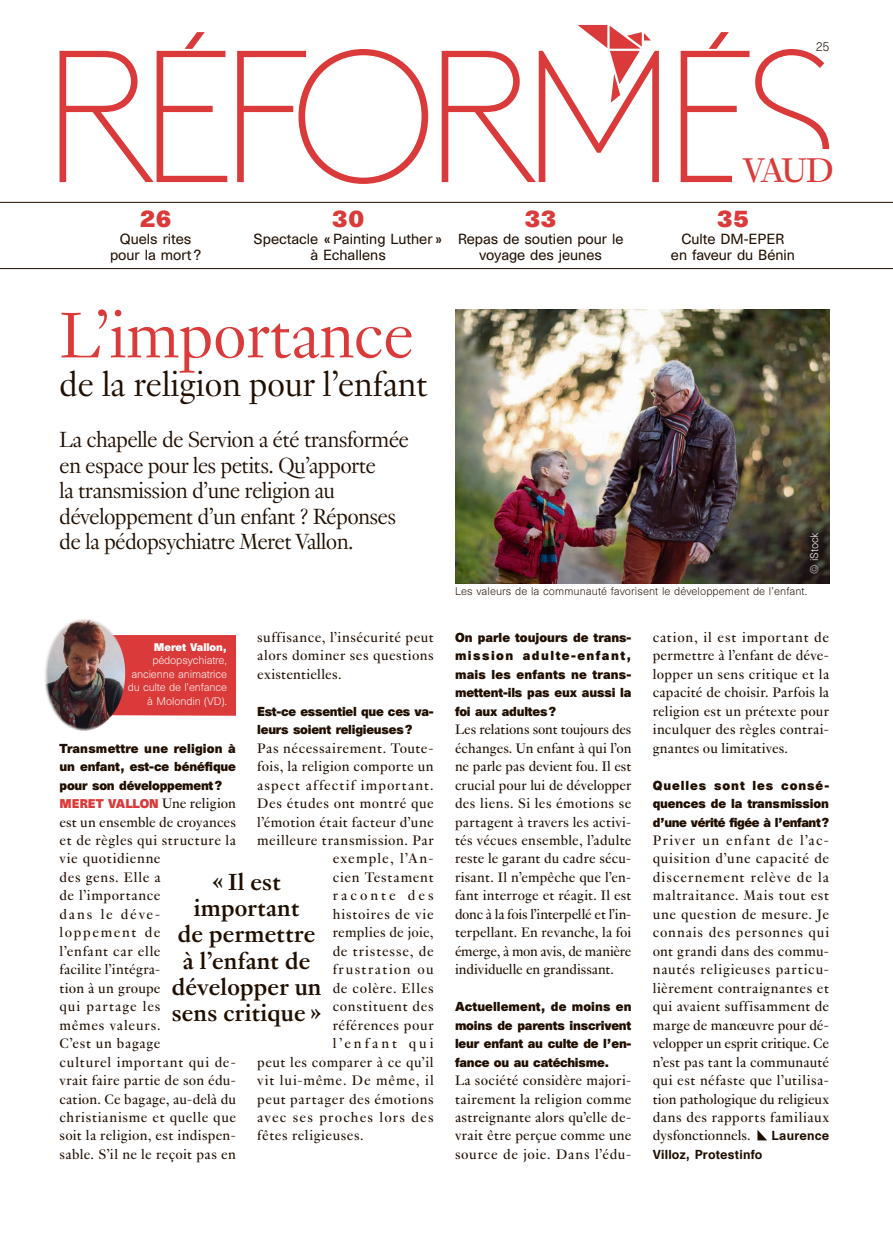
<style>
.page{position:relative;width:893px;height:1234px;background:#fff}
.page>*{position:absolute;margin:0;border:0;box-sizing:border-box;transform-origin:0 0}
.REF_Titres_indd{font:300 70.5px "Genath";letter-spacing:-.015em;color:#da3a39}
.REF_Titres_indd-2{font:300 37.5px "Genath";letter-spacing:-.015em;color:#200e00}
.t1{font:37.5px "Genath";color:#da3a39}
.REF_Exergue_indd{font:700 25.5px/26.2px "Genath";letter-spacing:.01em;color:#200e00;text-align:center}
.REF_Chapeaux_indd{font:300 24px "Genath";letter-spacing:-.03em;color:#200e00}
.REF_Texte-encadre_in{font:700 22.5px "Unica SB";letter-spacing:-.01em;color:#da3a39}
.REF_Texte_indd{font:15px/18.5px "Genath";letter-spacing:.035em;color:#200e00;text-align:justify}
.REF_Texte_indd-2{font:15px "Genath";letter-spacing:.075em;color:#200e00}
.REF_Texte_indd-3{font:15px "Genath";letter-spacing:.055em;color:#200e00}
.REF_Texte_indd-4{font:15px "Genath";letter-spacing:.015em;color:#200e00}
.REF_Texte_indd-5{font:15px "Genath";letter-spacing:.095em;color:#200e00}
.REF_Texte_indd-6{font:15px "Genath";letter-spacing:.195em;color:#200e00}
.REF_Texte_indd-7{font:15px "Genath";letter-spacing:.205em;color:#200e00}
.REF_Texte-encadre_in-2{font:13.5px/16.5px "Unica SB";color:#200e00;text-align:center}
.t2{font:700 12px/18.5px "Unica SB";letter-spacing:-.02em;color:#200e00;text-align:justify}
.REF_Texte_indd-8{font:500 12px "Unica SB";letter-spacing:.02em;color:#200e00}
.t3{font:300 12px "Unica SB";color:#200e00}
.t4{font:700 11.7px "Unica SB";letter-spacing:-.005em;color:#da3a39}
.REF_legendes_copyrig{font:300 10.2px "Unica SB";letter-spacing:-.01em;color:#fff}
.REF_legendes_copyrig-2{font:300 10.2px "Unica SB";letter-spacing:.01em;color:#200e00}
.REF_legendes_copyrig-3{font:700 10.2px "Unica SB";letter-spacing:-.01em;color:#fff}
.s1{font-family:"Genath";font-weight:400;font-size:15px;color:#200e00}
</style>
<div class="page">
<svg style="left:60px;top:32px;width:167px;height:150px"></svg>
<svg style="left:237px;top:49px;width:191px;height:135px"></svg>
<svg style="left:681px;top:32px;width:148px;height:151px"></svg>
<svg style="left:442px;top:25px;width:217px;height:157px"></svg>
<div style="left:733px;top:149px;width:101px;height:37px;background:#fff"></div>
<hr style="left:0;top:268px;width:893px;height:1px;background:#200e00">
<hr style="left:0;top:202px;width:893px;height:1px;background:#200e00">
<svg style="left:757px;top:1130px;width:10px;height:10px"></svg>
<img style="left:455px;top:309px;width:374px;height:274px">
<div style="left:125px;top:635px;width:111px;height:80px;background:#da3a39"></div>
<img style="left:45px;top:619px;width:80px;height:112px">
<p class="t3" style="left:816px;top:39px;width:15px">25</p>
<p class="REF_Texte-encadre_in" style="left:139px;top:205px;width:34px">26</p>
<p class="REF_Texte-encadre_in-2" style="left:120px;top:231px;width:73px">Quels rites</p>
<p class="REF_Texte-encadre_in-2" style="left:110px;top:247px;width:93px">pour la mort?</p>
<p class="REF_Texte-encadre_in" style="left:332px;top:205px;width:34px">30</p>
<p class="REF_Texte-encadre_in-2" style="left:254px;top:231px;width:191px">Spectacle «Painting Luther» à Echallens</p>
<p class="REF_Texte-encadre_in" style="left:524px;top:205px;width:34px">33</p>
<p class="REF_Texte-encadre_in-2" style="left:458px;top:231px;width:167px">Repas de soutien pour le voyage des jeunes</p>
<p class="t1" style="left:743px;top:144px;width:92px">VAUD</p>
<p class="REF_Texte-encadre_in" style="left:717px;top:205px;width:34px">35</p>
<p class="REF_Texte-encadre_in-2" style="left:681px;top:231px;width:104px">Culte DM-EPER</p>
<p class="REF_Texte-encadre_in-2" style="left:671px;top:247px;width:126px">en faveur du Bénin</p>
<p class="REF_Titres_indd" style="left:59px;top:285px;width:356px">L’importance</p>
<p class="REF_Titres_indd-2" style="left:59px;top:358px;width:370px">de la religion pour l’enfant</p>
<p class="REF_Chapeaux_indd" style="left:59px;top:422px;width:351px">La chapelle de Servion a été transformée</p>
<p class="REF_Chapeaux_indd" style="left:59px;top:448px;width:318px">en espace pour les petits. Qu’apporte</p>
<p class="REF_Chapeaux_indd" style="left:59px;top:473px;width:277px">la transmission d’une religion au</p>
<p class="REF_Chapeaux_indd" style="left:59px;top:499px;width:338px">développement d’un enfant ? Réponses</p>
<p class="REF_Chapeaux_indd" style="left:59px;top:524px;width:296px">de la pédopsychiatre Meret Vallon.</p>
<p class="REF_Texte_indd" style="left:257px;top:626px;width:178px">suffisance, l’insécurité peut alors dominer ses questions existentielles.</p>
<p class="t2" style="left:257px;top:703px;width:178px">Est-ce essentiel que ces va&shy;leurs soient religieuses?</p>
<p class="REF_Texte_indd" style="left:257px;top:737px;width:178px">Pas nécessairement. Toute-</p>
<p class="REF_Texte_indd" style="left:257px;top:756px;width:178px">fois, la religion comporte un</p>
<p class="REF_Texte_indd-2" style="left:257px;top:774px;width:178px">aspect affectif important.</p>
<p class="REF_Texte_indd" style="left:257px;top:792px;width:178px">Des études ont montré que</p>
<p class="REF_Texte_indd" style="left:257px;top:811px;width:178px">l’émotion était facteur d’une</p>
<p class="REF_Texte_indd" style="left:257px;top:829px;width:178px">meilleure transmission. Par</p>
<p class="REF_Texte_indd-2" style="left:333px;top:848px;width:103px">exemple, l’An-</p>
<p class="REF_Texte_indd" style="left:333px;top:866px;width:103px">cien Testament</p>
<p class="REF_Texte_indd-7" style="left:333px;top:884px;width:103px">raconte des</p>
<p class="REF_Texte_indd" style="left:333px;top:903px;width:103px">histoires de vie</p>
<p class="REF_Texte_indd-4" style="left:333px;top:921px;width:103px">remplies de joie,</p>
<p class="REF_Texte_indd-3" style="left:333px;top:940px;width:103px">de tristesse, de</p>
<p class="REF_Texte_indd-5" style="left:333px;top:958px;width:103px">frustration ou</p>
<p class="REF_Texte_indd" style="left:333px;top:977px;width:103px">de colère. Elles</p>
<p class="REF_Texte_indd" style="left:333px;top:995px;width:103px">constituent des</p>
<p class="REF_Texte_indd" style="left:333px;top:1014px;width:103px">références pour</p>
<p class="REF_Texte_indd-6" style="left:333px;top:1032px;width:103px">l’enfant qui</p>
<p class="REF_Texte_indd" style="left:257px;top:1051px;width:178px">peut les comparer à ce qu’il</p>
<p class="REF_Texte_indd-3" style="left:257px;top:1069px;width:178px">vit lui-même. De même, il</p>
<p class="REF_Texte_indd" style="left:257px;top:1088px;width:178px">peut partager des émotions</p>
<p class="REF_Texte_indd-2" style="left:257px;top:1106px;width:178px">avec ses proches lors des</p>
<p class="REF_Texte_indd" style="left:257px;top:1125px;width:108px">fêtes religieuses.</p>
<p class="REF_legendes_copyrig-3" style="left:154px;top:640px;width:75px">Meret Vallon,</p>
<p class="REF_legendes_copyrig" style="left:152px;top:654px;width:76px">pédopsychiatre,</p>
<p class="REF_legendes_copyrig" style="left:131px;top:667px;width:97px">ancienne animatrice</p>
<p class="REF_legendes_copyrig" style="left:128px;top:681px;width:101px">du culte de l’enfance</p>
<p class="REF_legendes_copyrig" style="left:147px;top:694px;width:81px">à Molondin (VD).</p>
<p class="t2" style="left:60px;top:740px;width:178px">Transmettre une religion à un enfant, est-ce bénéfique pour son développement?</p>
<p class="t4" style="left:60px;top:796px;width:178px">MERET VALLON <span class="s1">Une religion</span></p>
<p class="REF_Texte_indd" style="left:60px;top:811px;width:178px;text-align:left">est un ensemble de croyances et de règles qui structure la vie quotidienne<br>des gens. Elle a<br>de l’importance<br>dans le déve&shy;loppement de<br>l’enfant car elle<br>facilite l’intégra-<br>tion à un groupe<br>qui partage les<br>mêmes valeurs.<br>C’est un bagage<br>culturel important qui de&shy;vrait faire partie de son édu&shy;cation. Ce bagage, au-delà du christianisme et quelle que soit la religion, est indispen&shy;sable. S’il ne le reçoit pas en</p>
<p class="REF_Exergue_indd" style="left:212px;top:866px;width:70px">« Il est</p>
<p class="REF_Exergue_indd" style="left:194px;top:892px;width:107px">important</p>
<p class="REF_Exergue_indd" style="left:172px;top:919px;width:151px">de permettre à l’enfant de développer un sens critique »</p>
<p class="REF_legendes_copyrig" style="left:808px;top:573px;width:43px;rotate:-90deg">© iStock</p>
<p class="REF_legendes_copyrig-2" style="left:455px;top:584px;width:354px">Les valeurs de la communauté favorisent le développement de l’enfant.</p>
<p class="t2" style="left:455px;top:629px;width:178px">On parle toujours de trans&shy;mission adulte-enfant, mais les enfants ne trans&shy;mettent-ils pas eux aussi la foi aux adultes?</p>
<p class="REF_Texte_indd" style="left:455px;top:719px;width:178px">Les relations sont toujours des échanges. Un enfant à qui l’on ne parle pas devient fou. Il est crucial pour lui de développer des liens. Si les émotions se partagent à travers les activi&shy;tés vécues ensemble, l’adulte reste le garant du cadre sécu&shy;risant. Il n’empêche que l’en&shy;fant interroge et réagit. Il est donc à la fois l’interpellé et l’in&shy;terpellant. En revanche, la foi émerge, à mon avis, de manière individuelle en grandissant.</p>
<p class="t2" style="left:455px;top:998px;width:178px">Actuellement, de moins en moins de parents inscrivent leur enfant au culte de l’en&shy;fance ou au catéchisme.</p>
<p class="REF_Texte_indd" style="left:455px;top:1069px;width:178px">La société considère majori&shy;tairement la religion comme astreignante alors qu’elle de&shy;vrait être perçue comme une source de joie. Dans l’édu-</p>
<p class="REF_Texte_indd" style="left:653px;top:626px;width:178px">cation, il est important de permettre à l’enfant de déve&shy;lopper un sens critique et la capacité de choisir. Parfois la religion est un prétexte pour inculquer des règles contrai&shy;gnantes ou limitatives.</p>
<p class="t2" style="left:653px;top:777px;width:178px">Quelles sont les consé&shy;quences de la transmission d’une vérité figée à l’enfant?</p>
<p class="REF_Texte_indd" style="left:653px;top:829px;width:178px">Priver un enfant de l’ac&shy;quisition d’une capacité de discernement relève de la maltraitance. Mais tout est une question de mesure. Je connais des personnes qui ont grandi dans des commu&shy;nautés religieuses particu&shy;lièrement contraignantes et qui avaient suffisamment de marge de manœuvre pour dé&shy;velopper un esprit critique. Ce n’est pas tant la communauté qui est néfaste que l’utilisa&shy;tion pathologique du religieux dans des rapports familiaux dysfonctionnels.</p>
<p class="REF_Texte_indd-8" style="left:772px;top:1128px;width:59px">Laurence</p>
<p class="REF_Texte_indd-8" style="left:653px;top:1146px;width:111px">Villoz, Protestinfo</p>
</div>
